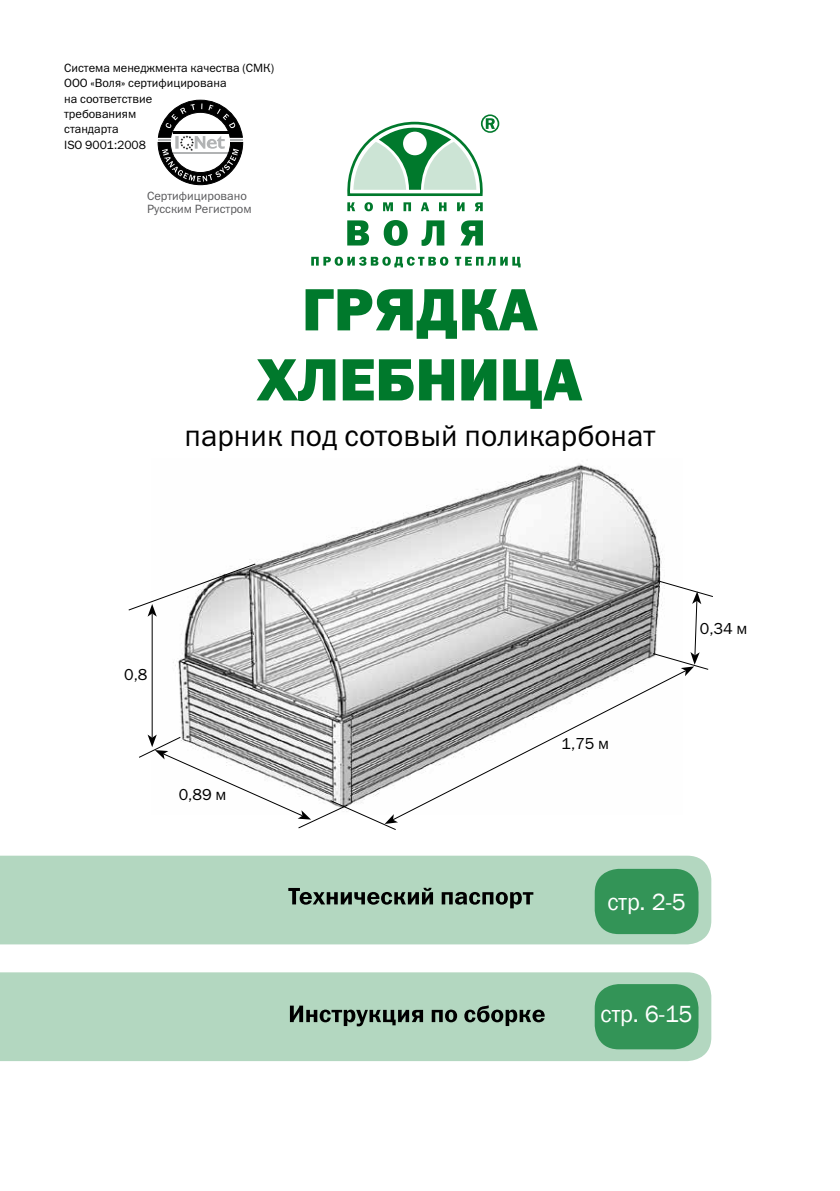
<style>
.page{position:relative;width:840px;height:1191px;background:#fff}
.page>*{position:absolute;margin:0;border:0;box-sizing:border-box;transform-origin:0 0}
.t1{font:60px/70px "Franklin Gothic Heavy C";color:#00792c;text-align:center}
.t2{font:30px "Franklin Gothic Book C";color:#000}
.t3{font:24px "Franklin Gothic";color:#fff}
.t4{font:16px "Franklin Gothic Book C";color:#000}
.t5{font:12px/15.4px "Franklin Gothic Book C";color:#000}
.t6{font:12px/13.2px "Franklin Gothic Book C";color:#58585a}
</style>
<div class="page">
<img style="left:151px;top:464px;width:511px;height:270px">
<div style="left:0;top:855px;width:711px;height:89px;background:#b3d7c0"></div>
<div style="left:0;top:972px;width:711px;height:89px;background:#b3d7c0"></div>
<svg style="left:288px;top:887px;width:245px;height:21px"></svg>
<svg style="left:290px;top:1005px;width:254px;height:21px"></svg>
<div style="left:594px;top:984px;width:104px;height:65px;background:#339457;border-radius:24px"></div>
<div style="left:594px;top:869px;width:104px;height:65px;background:#339457;border-radius:24px"></div>
<svg style="left:311px;top:114px;width:209px;height:154px"></svg>
<hr style="left:152px;top:613px;width:1px;height:124px;background:#000">
<svg style="left:391px;top:669px;width:286px;height:149px"></svg>
<svg style="left:158px;top:100px;width:85px;height:85px"></svg>
<svg style="left:128px;top:563px;width:128px;height:53px"></svg>
<svg style="left:139px;top:734px;width:259px;height:96px"></svg>
<svg style="left:651px;top:579px;width:62px;height:97px"></svg>
<p class="t5" style="left:64px;top:60px;width:211px">Система менеджмента качества (СМК)<br>ООО «Воля» сертифицирована<br>на соответствие<br>требованиям<br>стандарта<br>ISO 9001:2008</p>
<p class="t6" style="left:147px;top:189px;width:106px">Сертифицировано<br>Русским Регистром</p>
<h1 class="t1" style="left:257px;top:273px;width:326px">ГРЯДКА<br>ХЛЕБНИЦА</h1>
<h2 class="t2" style="left:184px;top:419px;width:472px">парник под сотовый поликарбонат</h2>
<h3 class="t4" style="left:124px;top:666px;width:25px">0,8</h3>
<h3 class="t4" style="left:179px;top:785px;width:49px">0,89 м</h3>
<h3 class="t4" style="left:561px;top:734px;width:49px">1,75 м</h3>
<h3 class="t4" style="left:699px;top:620px;width:49px">0,34 м</h3>
<h3 class="t3" style="left:607px;top:887px;width:80px">стр. 2-5</h3>
<h3 class="t3" style="left:600px;top:999px;width:94px">стр. 6-15</h3>
</div>
